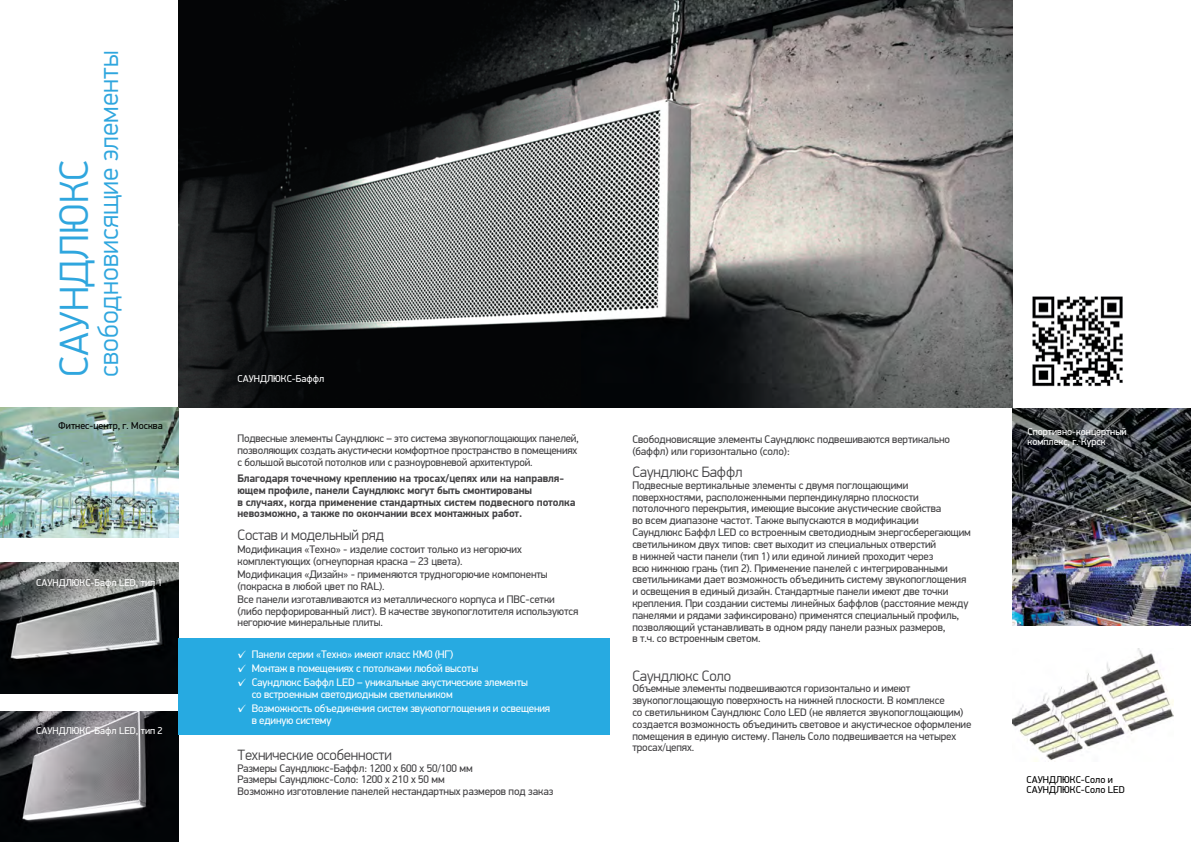
<style>
.page{position:relative;width:1191px;height:842px;background:#fff}
.page>*{position:absolute;margin:0;border:0;box-sizing:border-box;transform-origin:0 0}
.t1{font:300 41px "PF Din Display Pro";color:#2fa6de}
.t2{font:300 28px "PF Din Display Pro";color:#2fa6de}
.t3{font:300 15px "PF Din Display Pro";letter-spacing:-.015em;color:#414042}
.t4{font:11px/11.8px "PF Din Display Pro";letter-spacing:-.01em;color:#414042}
.t5{font:11px/12px "PF Din Display Pro";letter-spacing:-.015em;color:#fff}
.t6{font:700 11px/11.8px "PF Din Display Pro";letter-spacing:-.01em;color:#414042}
.t7{font:10px/10px "PF Din Display Pro";color:#fff}
.t8{font:10px/10px "PF Din Display Pro";color:#000}
</style>
<div class="page">
<img style="left:178px;top:0;width:403px;height:407px">
<img style="left:0;top:711px;width:179px;height:131px">
<img style="left:0;top:563px;width:179px;height:130px">
<img style="left:0;top:407px;width:179px;height:131px">
<div style="left:179px;top:639px;width:430px;height:96px;background:#27aae1"></div>
<img style="left:581px;top:0;width:431px;height:407px">
<img style="left:1012px;top:409px;width:179px;height:216px">
<img style="left:1012px;top:649px;width:161px;height:112px">
<img style="left:1032px;top:296px;width:91px;height:91px">
<h2 class="t2" style="left:92px;top:377px;width:328px;rotate:-90deg">свободновисящие элементы</h2>
<h1 class="t1" style="left:51px;top:377px;width:219px;rotate:-90deg">САУНДЛЮКС</h1>
<p class="t8" style="left:58px;top:420px;width:106px">Фитнес-центр, г. Москва</p>
<p class="t7" style="left:36px;top:578px;width:128px">САУНДЛЮКС-Бафл LED, тип 1</p>
<p class="t7" style="left:36px;top:725px;width:128px">САУНДЛЮКС-Бафл LED, тип 2</p>
<p class="t7" style="left:237px;top:373px;width:88px">САУНДЛЮКС-Баффл</p>
<p class="t4" style="left:237px;top:433px;width:343px">Подвесные элементы Саундлюкс – это система звукопоглощающих панелей, позволяющих создать акустически комфортное пространство в помещениях с большой высотой потолков или с разноуровневой архитектурой.</p>
<p class="t6" style="left:237px;top:473px;width:339px">Благодаря точечному креплению на тросах/цепях или на направля&shy;ющем профиле, панели Саундлюкс могут быть смонтированы<br>в случаях, когда применение стандартных систем подвесного потолка невозможно, а также по окончании всех монтажных работ.</p>
<h3 class="t3" style="left:237px;top:526px;width:148px">Состав и модельный ряд</h3>
<p class="t4" style="left:237px;top:543px;width:286px">Модификация «Техно» - изделие состоит только из негорючих комплектующих (огнеупорная краска – 23 цвета).</p>
<p class="t4" style="left:237px;top:568px;width:312px">Модификация «Дизайн» - применяются трудногорючие компоненты (покраска в любой цвет по RAL).</p>
<p class="t4" style="left:237px;top:593px;width:342px">Все панели изготавливаются из металлического корпуса и ПВС-сетки (либо перфорированный лист). В качестве звукопоглотителя используются негорючие минеральные плиты.</p>
<p class="t5" style="left:237px;top:648px;width:217px">✓ Панели серии «Техно» имеют класс КМ0 (НГ)</p>
<p class="t5" style="left:237px;top:662px;width:242px">✓ Монтаж в помещениях с потолками любой высоты</p>
<p class="t5" style="left:252px;top:676px;width:278px;text-indent:-14px">✓ Саундлюкс Баффл LED – уникальные акустические элементы со встроенным светодиодным светильником</p>
<p class="t5" style="left:252px;top:702px;width:300px;text-indent:-14px">✓ Возможность объединения систем звукопоглощения и освещения в единую систему</p>
<h3 class="t3" style="left:237px;top:746px;width:156px">Технические особенности</h3>
<p class="t4" style="left:237px;top:762px;width:317px">Размеры Саундлюкс-Баффл: 1200 х 600 х 50/100 мм<br>Размеры Саундлюкс-Соло: 1200 х 210 х 50 мм<br>Возможно изготовление панелей нестандартных размеров под заказ</p>
<p class="t4" style="left:632px;top:433px;width:319px">Свободновисящие элементы Саундлюкс подвешиваются вертикально (баффл) или горизонтально (соло):</p>
<h3 class="t3" style="left:632px;top:463px;width:112px">Саундлюкс Баффл</h3>
<p class="t4" style="left:632px;top:479px;width:340px">Подвесные вертикальные элементы с двумя поглощающими поверхностями, расположенными перпендикулярно плоскости потолочного перекрытия, имеющие высокие акустические свойства<br>во всем диапазоне частот. Также выпускаются в модификации Саундлюкс Баффл LED со встроенным светодиодным энергосберегающим светильником двух типов: свет выходит из специальных отверстий<br>в нижней части панели (тип 1) или единой линией проходит через<br>всю нижнюю грань (тип 2). Применение панелей с интегрированными светильниками дает возможность объединить систему звукопоглощения и освещения в единый дизайн. Стандартные панели имеют две точки крепления. При создании системы линейных баффлов (расстояние между панелями и рядами зафиксировано) применятся специальный профиль, позволяющий устанавливать в одном ряду панели разных размеров,<br>в т.ч. со встроенным светом.</p>
<h3 class="t3" style="left:632px;top:667px;width:100px">Саундлюкс Соло</h3>
<p class="t4" style="left:632px;top:683px;width:340px">Объемные элементы подвешиваются горизонтально и имеют звукопоглощающую поверхность на нижней плоскости. В комплексе<br>со светильником Саундлюкс Соло LED (не является звукопоглощающим) создается возможность объединить световое и акустическое оформление помещения в единую систему. Панель Соло подвешивается на четырех тросах/цепях.</p>
<p class="t7" style="left:1027px;top:426px;width:101px">Спортивно-концертный комплекс, г. Курск</p>
<p class="t8" style="left:1026px;top:775px;width:100px">САУНДЛЮКС-Соло и<br>САУНДЛЮКС-Соло LED</p>
</div>
